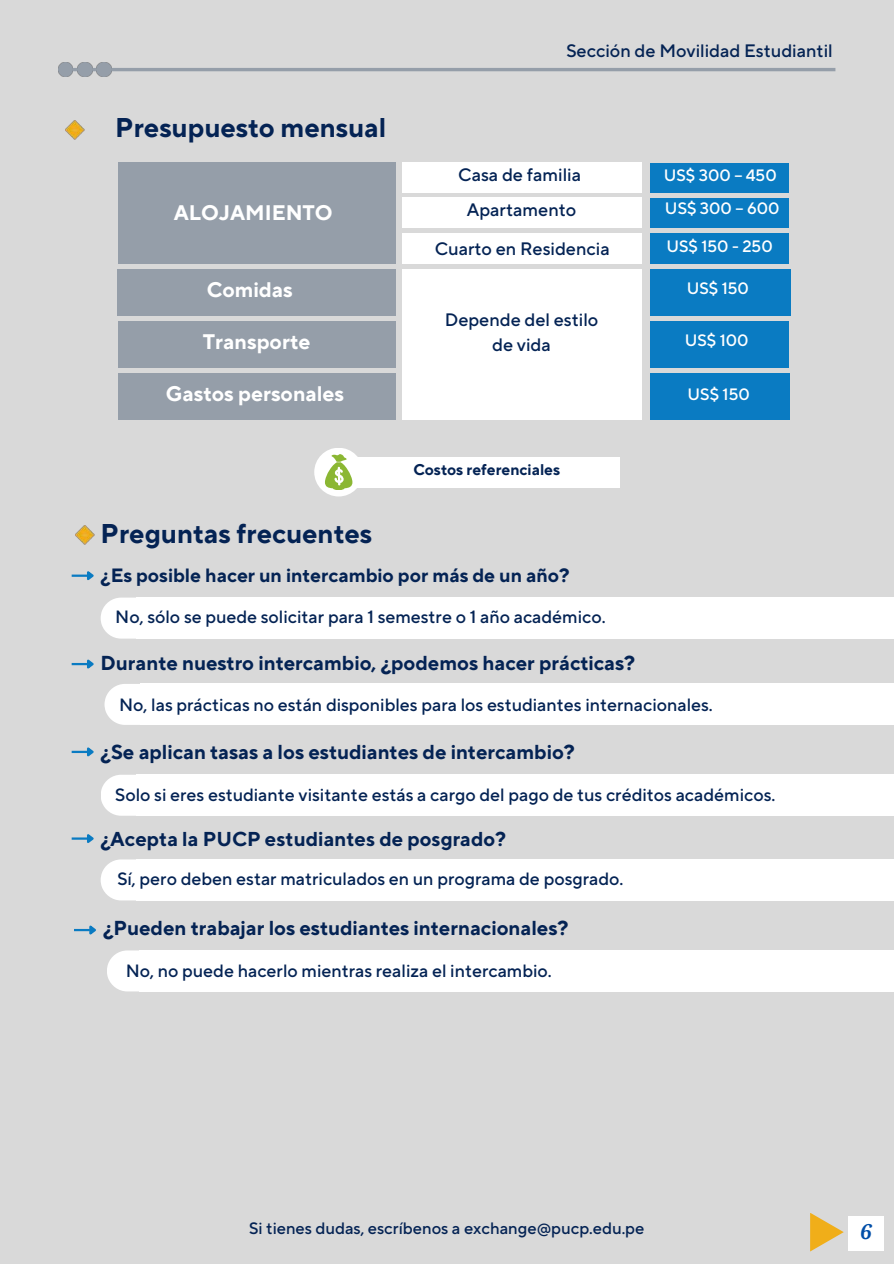
<style>
.page{position:relative;width:894px;height:1264px;background:#fff}
.page>*{position:absolute;margin:0;border:0;box-sizing:border-box;transform-origin:0 0}
.t1{font:700 27px "TT Norms Pro";color:#042354}
.t2{font:700 21px "TT Norms Pro";color:#fff}
.t3{font:italic 700 20.55px "Noto Serif";color:#004ea8}
.t4{font:700 20.1px "TT Norms Pro";color:#042354}
.t5{font:700 20.1px "TT Norms";color:#042354}
.t6{font:700 19.2px "TT Norms Pro";color:#042354}
.t7{font:500 18px/34.8px "TT Norms Pro";color:#042354;text-align:center}
.t8{font:500 17.85px "TT Norms Pro";color:#042354}
.t9{font:500 16.5px/32.8px "TT Norms Pro";color:#fff}
.t10{font:500 16.5px "TT Norms Pro";color:#042354}
.t11{font:700 15.45px "TT Norms Pro";color:#042354}
</style>
<div class="page">
<div style="left:0;top:0;width:893px;height:1263px;background:#d9d9d9"></div>
<div style="left:847px;top:1216px;width:36px;height:34px;background:#fff"></div>
<svg style="left:104px;top:684px;width:36px;height:41px"></svg>
<div style="left:140px;top:684px;width:753px;height:41px;background:#fff"></div>
<svg style="left:101px;top:775px;width:35px;height:40px"></svg>
<div style="left:136px;top:774px;width:757px;height:41px;background:#fff"></div>
<svg style="left:101px;top:859px;width:35px;height:41px"></svg>
<div style="left:136px;top:859px;width:757px;height:41px;background:#fff"></div>
<svg style="left:107px;top:950px;width:32px;height:41px"></svg>
<div style="left:139px;top:950px;width:754px;height:41px;background:#fff"></div>
<div style="left:118px;top:162px;width:277px;height:102px;background:#959ea9"></div>
<div style="left:117px;top:269px;width:278px;height:47px;background:#959ea9"></div>
<div style="left:650px;top:269px;width:140px;height:47px;background:#0a7bc2"></div>
<div style="left:402px;top:269px;width:239px;height:150px;background:#fff"></div>
<div style="left:118px;top:373px;width:277px;height:46px;background:#959ea9"></div>
<div style="left:314px;top:448px;width:49px;height:48px;background:#fff;border-radius:50%"></div>
<div style="left:118px;top:321px;width:277px;height:47px;background:#959ea9"></div>
<div style="left:650px;top:373px;width:140px;height:46px;background:#0a7bc2"></div>
<div style="left:650px;top:321px;width:139px;height:47px;background:#0a7bc2"></div>
<div style="left:350px;top:456px;width:269px;height:31px;background:#fff"></div>
<svg style="left:325px;top:454px;width:27px;height:36px"></svg>
<svg style="left:810px;top:1213px;width:33px;height:38px"></svg>
<hr style="left:58px;top:68px;width:777px;height:3px;background:#959ea9">
<img style="left:58px;top:62px;width:15px;height:15px">
<img style="left:78px;top:62px;width:14px;height:15px">
<img style="left:97px;top:62px;width:14px;height:15px">
<div style="left:650px;top:163px;width:139px;height:29px;background:#0a7bc2"></div>
<div style="left:402px;top:162px;width:239px;height:31px;background:#fff"></div>
<div style="left:402px;top:197px;width:239px;height:31px;background:#fff"></div>
<div style="left:402px;top:233px;width:239px;height:31px;background:#fff"></div>
<div style="left:650px;top:198px;width:139px;height:30px;background:#0a7bc2"></div>
<div style="left:650px;top:233px;width:139px;height:31px;background:#0a7bc2"></div>
<svg style="left:101px;top:597px;width:35px;height:41px"></svg>
<div style="left:136px;top:597px;width:757px;height:41px;background:#fff"></div>
<img style="left:66px;top:120px;width:19px;height:19px">
<img style="left:75px;top:526px;width:19px;height:19px">
<hr style="left:72px;top:574px;width:15px;height:3px;background:#0a7bc2">
<svg style="left:85px;top:571px;width:9px;height:9px"></svg>
<svg style="left:72px;top:659px;width:22px;height:10px"></svg>
<hr style="left:72px;top:750px;width:15px;height:3px;background:#0a7bc2">
<svg style="left:85px;top:747px;width:9px;height:10px"></svg>
<svg style="left:72px;top:834px;width:22px;height:9px"></svg>
<hr style="left:74px;top:928px;width:16px;height:3px;background:#0a7bc2">
<svg style="left:87px;top:925px;width:9px;height:10px"></svg>
<h1 class="t1" style="left:115px;top:111px;width:272px">Presupuesto mensual</h1>
<p class="t2" style="left:174px;top:199px;width:160px">ALOJAMIENTO</p>
<p class="t2" style="left:207px;top:277px;width:88px">Comidas</p>
<p class="t2" style="left:203px;top:329px;width:109px">Transporte</p>
<p class="t2" style="left:166px;top:380px;width:180px">Gastos personales</p>
<h1 class="t1" style="left:101px;top:517px;width:273px">Preguntas frecuentes</h1>
<p class="t7" style="left:566px;top:33px;width:268px">Sección de Movilidad Estudiantil</p>
<p class="t7" style="left:458px;top:157px;width:124px">Casa de familia<br>Apartamento</p>
<p class="t7" style="left:434px;top:231px;width:176px">Cuarto en Residencia</p>
<p class="t7" style="left:444px;top:307px;width:155px;line-height:24.8px">Depende del estilo de vida</p>
<p class="t11" style="left:413px;top:460px;width:148px">Costos referenciales</p>
<p class="t9" style="left:663px;top:159px;width:117px">US$ 300 – 450<br>US$ 300 – 600</p>
<p class="t9" style="left:666px;top:230px;width:108px">US$ 150 - 250</p>
<p class="t9" style="left:686px;top:272px;width:64px">US$ 150</p>
<p class="t9" style="left:684px;top:323px;width:65px">US$ 100</p>
<p class="t9" style="left:687px;top:377px;width:64px">US$ 150</p>
<p class="t6" style="left:101px;top:564px;width:470px">¿Es posible hacer un intercambio por más de un año?</p>
<p class="t8" style="left:115px;top:606px;width:491px">No, sólo se puede solicitar para 1 semestre o 1 año académico.</p>
<p class="t4" style="left:101px;top:650px;width:536px">Durante nuestro intercambio, ¿podemos hacer prácticas?</p>
<p class="t8" style="left:119px;top:694px;width:595px">No, las prácticas no están disponibles para los estudiantes internacionales.</p>
<p class="t4" style="left:101px;top:739px;width:475px">¿Se aplican tasas a los estudiantes de intercambio?</p>
<p class="t8" style="left:115px;top:784px;width:661px">Solo si eres estudiante visitante estás a cargo del pago de tus créditos académicos.</p>
<p class="t5" style="left:101px;top:827px;width:407px">¿Acepta la PUCP estudiantes de posgrado?</p>
<p class="t8" style="left:117px;top:868px;width:507px">Sí, pero deben estar matriculados en un programa de posgrado.</p>
<p class="t4" style="left:103px;top:915px;width:467px">¿Pueden trabajar los estudiantes internacionales?</p>
<p class="t8" style="left:126px;top:959px;width:427px">No, no puede hacerlo mientras realiza el intercambio.</p>
<p class="t10" style="left:249px;top:1218px;width:396px">Si tienes dudas, escríbenos a exchange@pucp.edu.pe</p>
<p class="t3" style="left:859px;top:1217px;width:13px">6</p>
</div>
